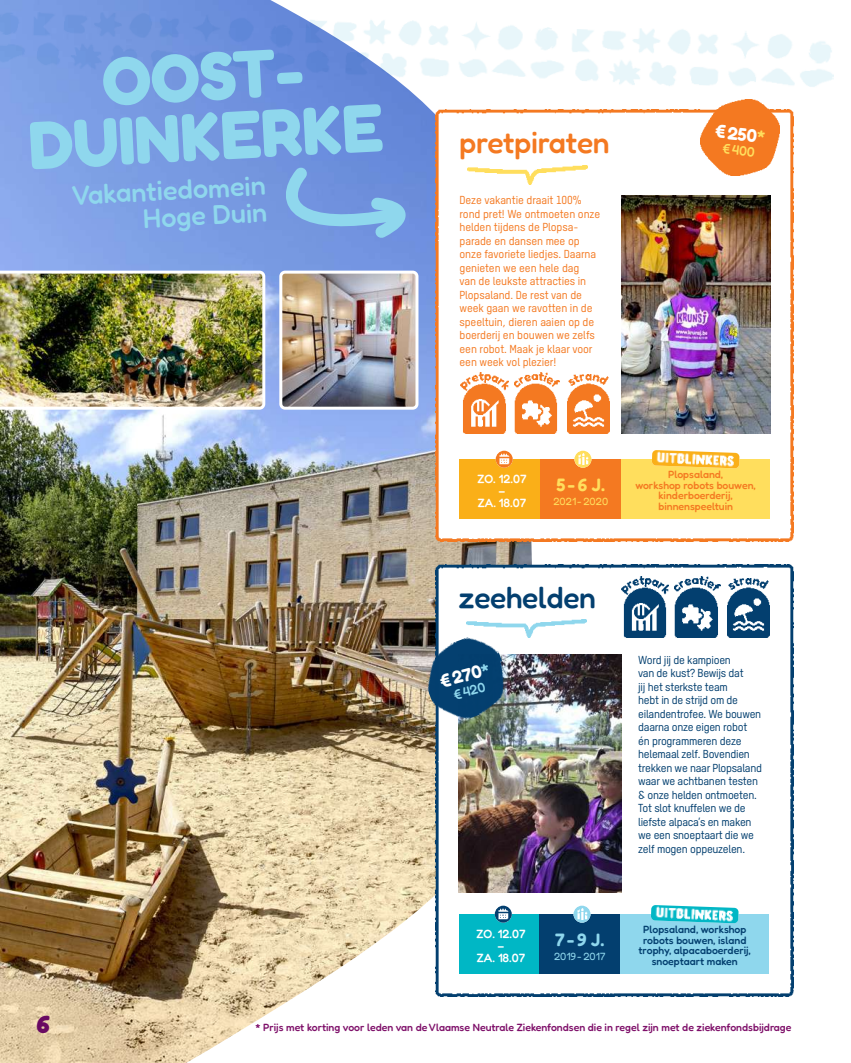
<style>
.page{position:relative;width:851px;height:1063px;background:#fff}
.page>*{position:absolute;margin:0;border:0;box-sizing:border-box;transform-origin:0 0}
.t1{font:300 67.5px/60px "Fredoka";color:#8fd7ed;text-align:center}
.t2{font:300 30px "Fredoka";letter-spacing:-.01em;color:#f47921}
.t3{font:300 30px "Fredoka";letter-spacing:-.01em;color:#033f6f}
.t4{font:300 27px/27px "Fredoka";color:#8fd7ed;text-align:right}
.t5{font:300 18px "Fredoka";color:#fff}
.t6{font:300 18px "Fredoka";color:#8fd7ed}
.t7{font:300 18px "Fredoka";color:#ffde5d}
.t8{font:300 13.5px "Fredoka";color:#8fd7ed}
.t9{font:300 13.5px "Fredoka";color:#ffde5d}
.t10{font:300 12px/12px "Fredoka";color:#fff;text-align:center}
.t11{font:11.25px/13.5px "T Star Pro Medium";letter-spacing:-.025em;color:#033f6f}
.t12{font:11.25px/13.5px "T Star Pro Medium";letter-spacing:-.01em;color:#f47921}
.t13{font:300 10.5px "Fredoka";color:#7e0f69}
.t14{font:300 10.5px/10.5px "Fredoka";color:#033f6f;text-align:center}
.t15{font:300 10.5px/10.5px "Fredoka";color:#f47921;text-align:center}
.t16{font:300 10.5px "Fredoka";color:#8fd7ed}
.t17{font:300 10.5px "Fredoka";color:#ffde5d}
.s1{color:#ffde5d}
.s2{color:#8fd7ed}
</style>
<div class="page">
<img style="left:0;top:0;width:539px;height:1063px">
<img style="left:0;top:4px;width:834px;height:91px">
<img style="left:0;top:271px;width:265px;height:139px">
<img style="left:283px;top:275px;width:131px;height:131px">
<div style="left:279px;top:271px;width:139px;height:139px;border:3px solid #fff;border-radius:4px"></div>
<img style="left:436px;top:564px;width:357px;height:432px">
<img style="left:436px;top:109px;width:357px;height:432px">
<svg style="left:277px;top:157px;width:131px;height:91px;background:#759fe0"></svg>
<img style="left:458px;top:655px;width:163px;height:238px">
<img style="left:621px;top:196px;width:149px;height:238px">
<div style="left:458px;top:914px;width:81px;height:60px;background:#00b7c5"></div>
<div style="left:539px;top:914px;width:81px;height:60px;background:#033f6f"></div>
<div style="left:620px;top:914px;width:149px;height:60px;background:#8fd7ed"></div>
<img style="left:494px;top:906px;width:17px;height:17px;border-radius:9px">
<img style="left:650px;top:905px;width:88px;height:18px">
<img style="left:573px;top:906px;width:17px;height:17px;border-radius:9px">
<img style="left:467px;top:620px;width:119px;height:18px">
<img style="left:415px;top:629px;width:102px;height:100px">
<div style="left:459px;top:459px;width:81px;height:60px;background:#faaf18"></div>
<div style="left:540px;top:459px;width:81px;height:60px;background:#f47921"></div>
<div style="left:621px;top:459px;width:149px;height:60px;background:#ffde5d"></div>
<img style="left:495px;top:451px;width:17px;height:17px;border-radius:9px">
<img style="left:651px;top:450px;width:88px;height:18px">
<img style="left:574px;top:451px;width:17px;height:17px;border-radius:9px">
<img style="left:467px;top:166px;width:120px;height:18px">
<img style="left:700px;top:99px;width:79px;height:77px">
<img style="left:514px;top:373px;width:46px;height:61px">
<img style="left:674px;top:577px;width:46px;height:61px">
<img style="left:461px;top:372px;width:47px;height:62px">
<img style="left:621px;top:577px;width:47px;height:61px">
<img style="left:567px;top:374px;width:42px;height:60px">
<img style="left:727px;top:579px;width:42px;height:59px">
<svg style="left:36px;top:1015px;width:14px;height:19px"></svg>
<h1 class="t1" style="left:24px;top:56px;width:355px;rotate:-3deg">OOST-<br>DUINKERKE</h1>
<h3 class="t4" style="left:71px;top:182px;width:196px;rotate:-3deg">Vakantiedomein<br>Hoge Duin</h3>
<h2 class="t2" style="left:459px;top:125px;width:152px">pretpiraten</h2>
<p class="t12" style="left:459px;top:193px;width:142px">Deze vakantie draait 100% rond pret! We ontmoeten onze helden tijdens de Plopsa&shy;parade en dansen mee op onze favoriete liedjes. Daarna genieten we een hele dag<br>van de leukste attracties in<br>Plopsaland. De rest van de week gaan we ravotten in de speeltuin, dieren aaien op de boerderij en bouwen we zelfs een robot. Maak je klaar voor een week vol plezier!</p>
<h3 class="t5" style="left:716px;top:120px;width:52px;rotate:6deg">€250<span class="s1">*</span></h3>
<p class="t9" style="left:723px;top:140px;width:34px;rotate:6deg">€400</p>
<p class="t10" style="left:477px;top:473px;width:50px">ZO. 12.07 –<br>ZA. 18.07</p>
<h3 class="t7" style="left:556px;top:474px;width:50px">5-6 J.</h3>
<p class="t17" style="left:553px;top:495px;width:56px">2021 -2020</p>
<p class="t15" style="left:635px;top:470px;width:122px">Plopsaland,<br>workshop robots bouwen, kinderboerderij, binnenspeeltuin</p>
<h2 class="t3" style="left:458px;top:580px;width:139px">zeehelden</h2>
<h3 class="t5" style="left:438px;top:671px;width:52px;rotate:-15deg">€270<span class="s2">*</span></h3>
<p class="t8" style="left:452px;top:687px;width:34px;rotate:-15deg">€420</p>
<p class="t10" style="left:476px;top:928px;width:50px">ZO. 12.07 –<br>ZA. 18.07</p>
<h3 class="t6" style="left:555px;top:929px;width:51px">7-9 J.</h3>
<p class="t16" style="left:554px;top:950px;width:53px">2019-2017</p>
<p class="t11" style="left:638px;top:652px;width:125px">Word jij de kampioen<br>van de kust? Bewijs dat<br>jij het sterkste team<br>hebt in de strijd om de eilandentrofee. We bouwen daarna onze eigen robot<br>én programmeren deze helemaal zelf. Bovendien trekken we naar Plopsaland waar we achtbanen testen &amp; onze helden ontmoeten.<br>Tot slot knuffelen we de liefste alpaca’s en maken we een snoeptaart die we zelf mogen oppeuzelen.</p>
<p class="t14" style="left:638px;top:924px;width:114px">Plopsaland, workshop robots bouwen, island trophy, alpacaboerderij, snoeptaart maken</p>
<p class="t13" style="left:255px;top:1021px;width:537px">* Prijs met korting voor leden van de Vlaamse Neutrale Ziekenfondsen die in regel zijn met de ziekenfondsbijdrage</p>
</div>
